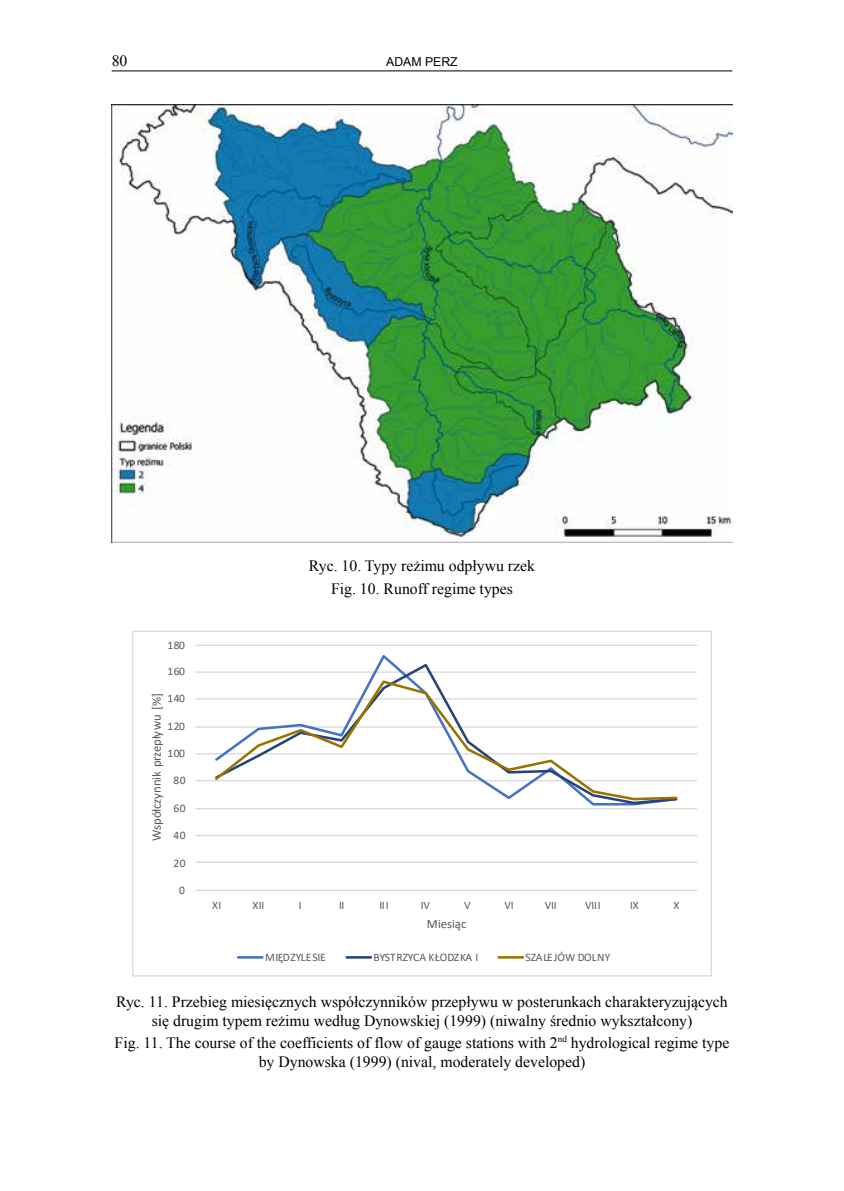
<style>
.page{position:relative;width:844px;height:1191px;background:#fff}
.page>*{position:absolute;margin:0;border:0;box-sizing:border-box;transform-origin:0 0}
.t1{font:15.75px/18.9px "Times New Roman";color:#000;text-align:center}
.t2{font:12.78px "Calibri";letter-spacing:-.025em;color:#595959}
.t3{font:12.78px "Calibri";letter-spacing:.005em;color:#595959}
.t4{font:12.25px "Arial";color:#000}
.t5{font:11.55px "Calibri";letter-spacing:.005em;color:#595959}
.t6{font:11.55px "Calibri";letter-spacing:-.02em;color:#595959}
</style>
<div class="page">
<hr style="left:112px;top:70px;width:620px;height:1px;background:#000">
<img style="left:112px;top:104px;width:620px;height:439px">
<hr style="left:195px;top:861px;width:502px;height:2px;background:#d9d9d9">
<hr style="left:195px;top:835px;width:502px;height:1px;background:#d9d9d9">
<hr style="left:195px;top:808px;width:502px;height:1px;background:#d9d9d9">
<hr style="left:195px;top:780px;width:502px;height:1px;background:#d9d9d9">
<hr style="left:195px;top:753px;width:502px;height:1px;background:#d9d9d9">
<hr style="left:195px;top:726px;width:502px;height:1px;background:#d9d9d9">
<hr style="left:195px;top:698px;width:502px;height:1px;background:#d9d9d9">
<hr style="left:195px;top:671px;width:502px;height:2px;background:#d9d9d9">
<hr style="left:195px;top:644px;width:502px;height:2px;background:#d9d9d9">
<hr style="left:195px;top:889px;width:502px;height:2px;background:#d9d9d9">
<svg style="left:213px;top:661px;width:465px;height:144px"></svg>
<svg style="left:213px;top:679px;width:465px;height:122px"></svg>
<hr style="left:238px;top:956px;width:24px;height:2px;background:#4472c4">
<hr style="left:346px;top:956px;width:25px;height:2px;background:#264478">
<hr style="left:498px;top:956px;width:24px;height:2px;background:#997300">
<p class="t1" style="left:112px;top:51px;width:17px">80</p>
<p class="t4" style="left:386px;top:53px;width:73px">ADAM PERZ</p>
<p class="t5" style="left:167px;top:636px;width:19px">180</p>
<p class="t5" style="left:167px;top:663px;width:19px">160</p>
<p class="t2" style="left:148px;top:841px;width:150px;rotate:-90deg">Współczynnik przepływu [%]</p>
<p class="t5" style="left:167px;top:690px;width:19px">140</p>
<p class="t5" style="left:167px;top:718px;width:19px">120</p>
<p class="t5" style="left:167px;top:745px;width:19px">100</p>
<p class="t5" style="left:173px;top:772px;width:14px">80</p>
<p class="t5" style="left:173px;top:800px;width:14px">60</p>
<p class="t5" style="left:173px;top:827px;width:14px">40</p>
<p class="t5" style="left:173px;top:855px;width:14px">20</p>
<p class="t5" style="left:179px;top:881px;width:7px">0</p>
<p class="t1" style="left:309px;top:554px;width:227px;line-height:22.4px">Ryc. 10. Typy reżimu odpływu rzek<br>Fig. 10. Runoff regime types</p>
<p class="t5" style="left:212px;top:897px;width:11px">XI</p>
<p class="t5" style="left:252px;top:897px;width:13px">XII</p>
<p class="t5" style="left:298px;top:897px;width:4px">I</p>
<p class="t5" style="left:339px;top:897px;width:7px">II</p>
<p class="t5" style="left:379px;top:897px;width:11px">III</p>
<p class="t5" style="left:421px;top:897px;width:11px">IV</p>
<p class="t5" style="left:464px;top:897px;width:8px">V</p>
<p class="t5" style="left:504px;top:897px;width:11px">VI</p>
<p class="t5" style="left:544px;top:897px;width:13px">VII</p>
<p class="t5" style="left:585px;top:897px;width:17px">VIII</p>
<p class="t5" style="left:630px;top:897px;width:10px">IX</p>
<p class="t5" style="left:673px;top:897px;width:7px">X</p>
<p class="t3" style="left:426px;top:915px;width:41px">Miesiąc</p>
<p class="t6" style="left:265px;top:949px;width:62px">MIĘDZYLESIE</p>
<p class="t5" style="left:373px;top:949px;width:106px">BYSTRZYCA KŁODZKA I</p>
<p class="t5" style="left:525px;top:949px;width:86px">SZALEJÓW DOLNY</p>
<p class="t1" style="left:116px;top:991px;width:613px">Ryc. 11. Przebieg miesięcznych współczynników przepływu w posterunkach charakteryzujących się drugim typem reżimu według Dynowskiej (1999) (niwalny średnio wykształcony)</p>
<p class="t1" style="left:115px;top:1033px;width:616px">Fig. 11. The course of the coefficients of flow of gauge stations with 2<sup>nd</sup> hydrological regime type by Dynowska (1999) (nival, moderately developed)</p>
</div>
